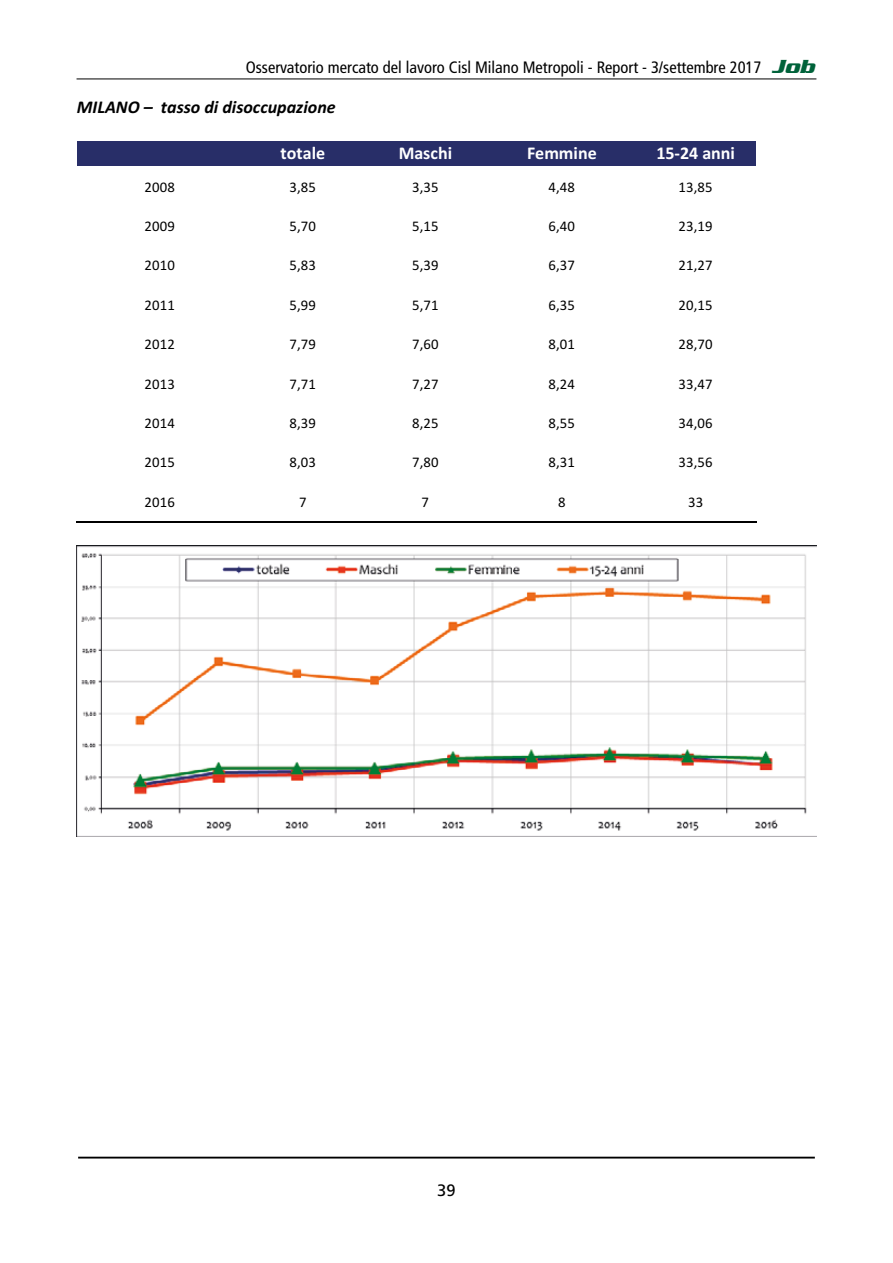
<style>
.page{position:relative;width:893px;height:1263px;background:#fff}
.page>*{position:absolute;margin:0;border:0;box-sizing:border-box;transform-origin:0 0}
.t1{font:italic 700 20.4px "Serpentine";color:#00623a;scale:1.04 1}
.t2{font:italic 700 18px "Calibri";color:#000}
.t3{font:700 18px "Calibri";color:#fff}
.t4{font:condensed 16.5px "Frutiger";color:#000}
.t5{font:16.5px "Frutiger";color:#000}
.t6{font:14.7px "Calibri";letter-spacing:.01em;color:#000}
</style>
<div class="page">
<hr style="left:78px;top:1157px;width:737px;height:1px;background:#000">
<hr style="left:77px;top:79px;width:739px;height:1px;background:#000">
<div style="left:77px;top:141px;width:166px;height:25px;background:#282e68"></div>
<div style="left:243px;top:141px;width:120px;height:25px;background:#282e68"></div>
<div style="left:363px;top:141px;width:125px;height:25px;background:#282e68"></div>
<div style="left:488px;top:141px;width:147px;height:25px;background:#282e68"></div>
<div style="left:635px;top:141px;width:121px;height:25px;background:#282e68"></div>
<hr style="left:76px;top:522px;width:167px;height:1px;background:#000">
<hr style="left:244px;top:522px;width:119px;height:1px;background:#000">
<hr style="left:363px;top:522px;width:125px;height:1px;background:#000">
<hr style="left:489px;top:522px;width:146px;height:1px;background:#000">
<hr style="left:636px;top:522px;width:121px;height:1px;background:#000">
<img style="left:77px;top:545px;width:739px;height:291px">
<p class="t4" style="left:246px;top:58px;width:517px">Osservatorio mercato del lavoro Cisl Milano Metropoli - Report - 3/settembre 2017</p>
<h1 class="t1" style="left:772px;top:55px;width:42px">Job</h1>
<p class="t2" style="left:77px;top:94px;width:260px">MILANO – tasso di disoccupazione</p>
<p class="t3" style="left:281px;top:141px;width:46px">totale</p>
<p class="t3" style="left:399px;top:141px;width:55px">Maschi</p>
<p class="t3" style="left:527px;top:141px;width:71px">Femmine</p>
<p class="t3" style="left:656px;top:141px;width:80px">15-24 anni</p>
<p class="t6" style="left:145px;top:177px;width:32px">2008</p>
<p class="t6" style="left:290px;top:177px;width:28px">3,85</p>
<p class="t6" style="left:412px;top:177px;width:28px">3,35</p>
<p class="t6" style="left:549px;top:177px;width:28px">4,48</p>
<p class="t6" style="left:679px;top:177px;width:36px">13,85</p>
<p class="t6" style="left:145px;top:216px;width:32px">2009</p>
<p class="t6" style="left:290px;top:216px;width:28px">5,70</p>
<p class="t6" style="left:412px;top:216px;width:28px">5,15</p>
<p class="t6" style="left:549px;top:216px;width:28px">6,40</p>
<p class="t6" style="left:679px;top:216px;width:36px">23,19</p>
<p class="t6" style="left:145px;top:255px;width:32px">2010</p>
<p class="t6" style="left:290px;top:255px;width:28px">5,83</p>
<p class="t6" style="left:412px;top:255px;width:28px">5,39</p>
<p class="t6" style="left:549px;top:255px;width:28px">6,37</p>
<p class="t6" style="left:679px;top:255px;width:36px">21,27</p>
<p class="t6" style="left:145px;top:295px;width:32px">2011</p>
<p class="t6" style="left:290px;top:295px;width:28px">5,99</p>
<p class="t6" style="left:412px;top:295px;width:28px">5,71</p>
<p class="t6" style="left:549px;top:295px;width:28px">6,35</p>
<p class="t6" style="left:679px;top:295px;width:36px">20,15</p>
<p class="t6" style="left:145px;top:334px;width:32px">2012</p>
<p class="t6" style="left:290px;top:334px;width:28px">7,79</p>
<p class="t6" style="left:412px;top:334px;width:28px">7,60</p>
<p class="t6" style="left:549px;top:334px;width:28px">8,01</p>
<p class="t6" style="left:679px;top:334px;width:36px">28,70</p>
<p class="t6" style="left:145px;top:374px;width:32px">2013</p>
<p class="t6" style="left:290px;top:374px;width:28px">7,71</p>
<p class="t6" style="left:412px;top:374px;width:28px">7,27</p>
<p class="t6" style="left:549px;top:374px;width:28px">8,24</p>
<p class="t6" style="left:679px;top:374px;width:36px">33,47</p>
<p class="t6" style="left:145px;top:413px;width:32px">2014</p>
<p class="t6" style="left:290px;top:413px;width:28px">8,39</p>
<p class="t6" style="left:412px;top:413px;width:28px">8,25</p>
<p class="t6" style="left:549px;top:413px;width:28px">8,55</p>
<p class="t6" style="left:679px;top:413px;width:36px">34,06</p>
<p class="t6" style="left:145px;top:452px;width:32px">2015</p>
<p class="t6" style="left:290px;top:452px;width:28px">8,03</p>
<p class="t6" style="left:412px;top:452px;width:28px">7,80</p>
<p class="t6" style="left:549px;top:452px;width:28px">8,31</p>
<p class="t6" style="left:679px;top:452px;width:36px">33,56</p>
<p class="t6" style="left:145px;top:492px;width:32px">2016</p>
<p class="t6" style="left:299px;top:492px;width:9px">7</p>
<p class="t6" style="left:422px;top:492px;width:9px">7</p>
<p class="t6" style="left:558px;top:492px;width:9px">8</p>
<p class="t6" style="left:688px;top:492px;width:17px">33</p>
<p class="t5" style="left:437px;top:1181px;width:20px">39</p>
</div>
